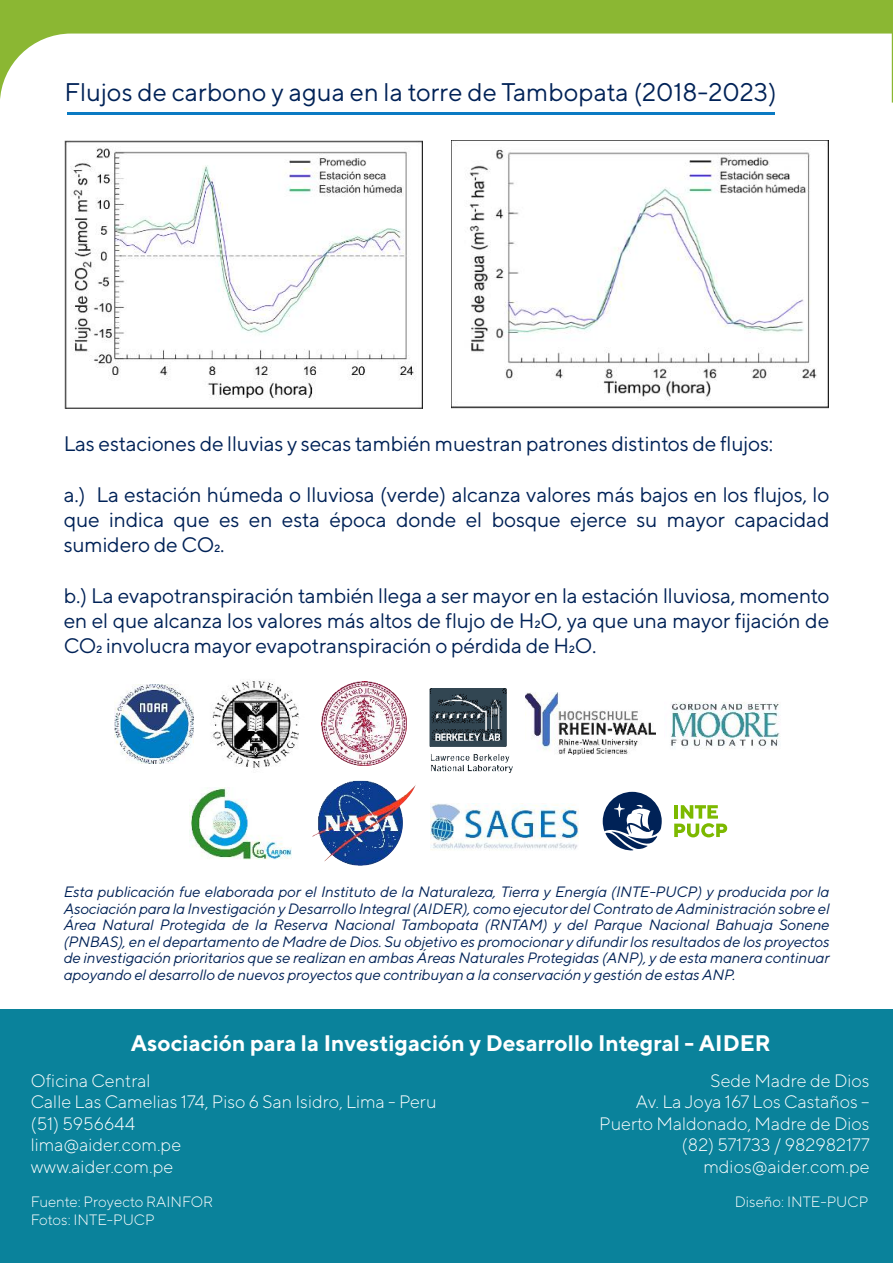
<style>
.page{position:relative;width:893px;height:1263px;background:#fff}
.page>*{position:absolute;margin:0;border:0;box-sizing:border-box;transform-origin:0 0}
.t1{font:25.5px "TT Norms";color:#002257}
.t2{font:700 22.5px "TT Norms";color:#fff}
.t3{font:21px/25.2px "TT Norms";letter-spacing:-.01em;color:#002257;text-align:justify}
.t4{font:300 18px/21.6px "TT Norms";color:#fff}
.t5{font:italic 15px/16.5px "TT Norms";letter-spacing:-.01em;color:#002257;text-align:justify}
.t6{font:300 15px/18px "TT Norms";color:#fff}
</style>
<div class="page">
<div style="left:0;top:1009px;width:893px;height:254px;background:#0a829b"></div>
<img style="left:115px;top:684px;width:79px;height:79px">
<img style="left:211px;top:680px;width:88px;height:90px">
<img style="left:322px;top:681px;width:84px;height:84px">
<img style="left:429px;top:688px;width:84px;height:84px">
<img style="left:525px;top:692px;width:130px;height:62px">
<img style="left:670px;top:702px;width:110px;height:47px">
<img style="left:190px;top:788px;width:102px;height:72px">
<img style="left:312px;top:780px;width:104px;height:86px">
<img style="left:430px;top:804px;width:149px;height:47px">
<svg style="left:603px;top:792px;width:59px;height:59px"></svg>
<svg style="left:674px;top:805px;width:53px;height:32px"></svg>
<img style="left:64px;top:141px;width:359px;height:267px">
<img style="left:452px;top:141px;width:377px;height:267px">
<svg style="left:0;top:0;width:893px;height:103px"></svg>
<hr style="left:67px;top:113px;width:707px;height:2px;background:#0a7ac3">
<h1 class="t1" style="left:64px;top:76px;width:714px">Flujos de carbono y agua en la torre de Tambopata (2018-2023)</h1>
<h3 class="t3" style="left:64px;top:431px;width:711px">Las estaciones de lluvias y secas también muestran patrones distintos de flujos:</h3>
<h3 class="t3" style="left:64px;top:481px;width:767px">a.) La estación húmeda o lluviosa (verde) alcanza valores más bajos en los flujos, lo que indica que es en esta época donde el bosque ejerce su mayor capacidad sumidero de CO2.</h3>
<h3 class="t3" style="left:64px;top:582px;width:767px">b.) La evapotranspiración también llega a ser mayor en la estación lluviosa, momento en el que alcanza los valores más altos de flujo de H2O, ya que una mayor fijación de CO2 involucra mayor evapotranspiración o pérdida de H2O.</h3>
<p class="t5" style="left:64px;top:883px;width:767px">Esta publicación fue elaborada por el Instituto de la Naturaleza, Tierra y Energía (INTE-PUCP) y producida por la Asociación para la Investigación y Desarrollo Integral (AIDER), como ejecutor del Contrato de Administración sobre el Área Natural Protegida de la Reserva Nacional Tambopata (RNTAM) y del Parque Nacional Bahuaja Sonene (PNBAS), en el departamento de Madre de Dios. Su objetivo es promocionar y difundir los resultados de los proyectos de investigación prioritarios que se realizan en ambas Áreas Naturales Protegidas (ANP), y de esta manera continuar apoyando el desarrollo de nuevos proyectos que contribuyan a la conservación y gestión de estas ANP.</p>
<h2 class="t2" style="left:131px;top:1028px;width:641px">Asociación para la Investigación y Desarrollo Integral - AIDER</h2>
<p class="t4" style="left:31px;top:1069px;width:407px">Oficina Central<br>Calle Las Camelias 174, Piso 6 San Isidro, Lima - Peru (51) 5956644<br>lima@aider.com.pe<br>www.aider.com.pe</p>
<p class="t4" style="left:599px;top:1069px;width:272px;text-align:right">Sede Madre de Dios<br>Av. La Joya 167 Los Castaños –<br>Puerto Maldonado, Madre de Dios (82) 571733 / 982982177 mdios@aider.com.pe</p>
<p class="t6" style="left:31px;top:1192px;width:184px">Fuente: Proyecto RAINFOR<br>Fotos: INTE-PUCP</p>
<p class="t6" style="left:735px;top:1192px;width:135px">Diseño: INTE-PUCP</p>
</div>
